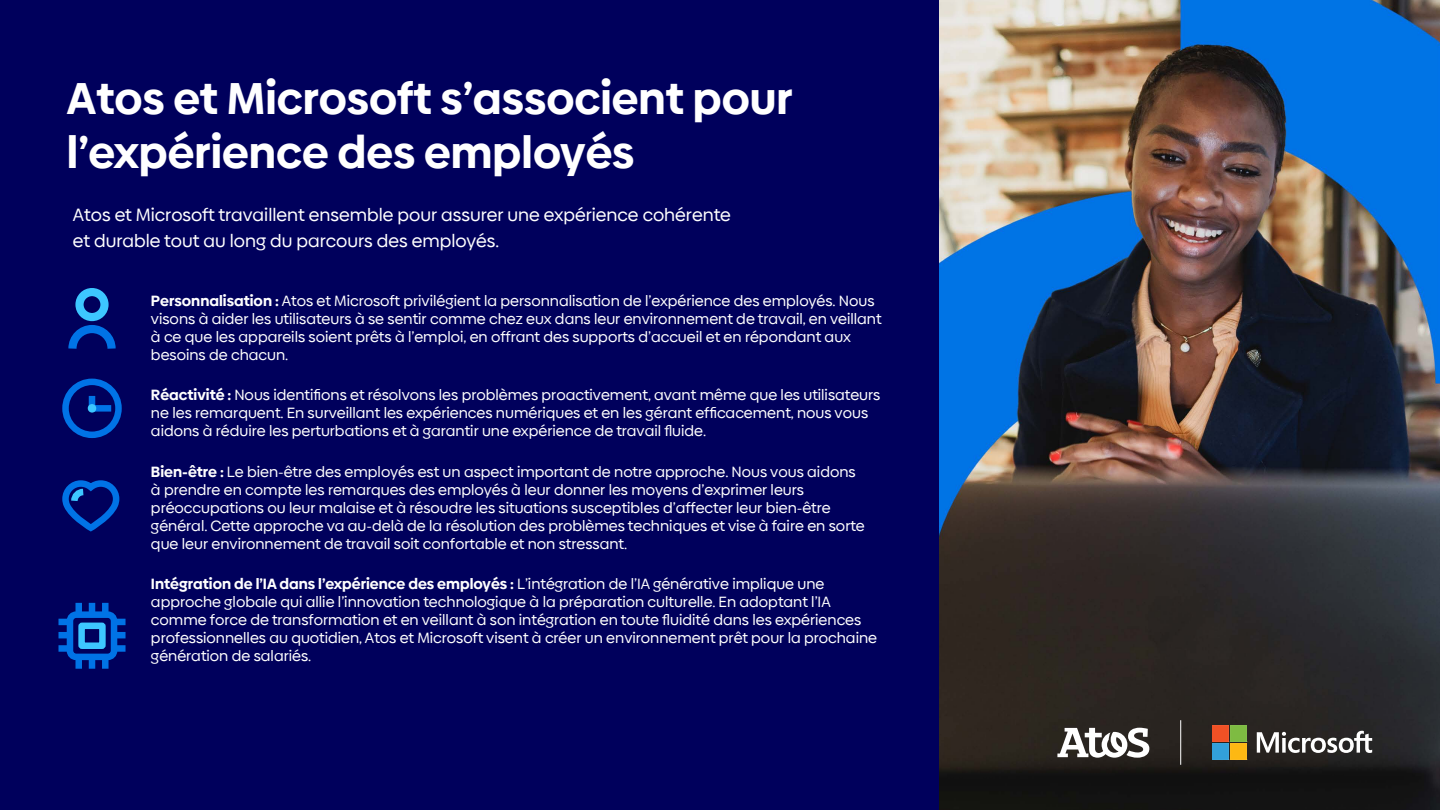
<style>
.page{position:relative;width:1440px;height:810px;background:#00005c}
.page>*{position:absolute;margin:0;border:0;box-sizing:border-box;transform-origin:0 0}
.t1{font:700 45px/54px "Biennale";color:#fff}
.t2{font:18px/25.5px "Biennale";color:#fff}
.t3{font:15px/18px "Biennale";color:#fff}
.s1{font-weight:700}
</style>
<div class="page">
<img style="left:939px;top:0;width:501px;height:810px">
<div style="left:75px;top:288px;width:34px;height:33px;border:8px solid #3dc7ff;border-radius:50%"></div>
<svg style="left:68px;top:321px;width:48px;height:28px"></svg>
<svg style="left:62px;top:378px;width:60px;height:60px"></svg>
<svg style="left:62px;top:480px;width:58px;height:52px"></svg>
<div style="left:67px;top:611px;width:50px;height:49px;border:6px solid #0073e6;border-radius:6px"></div>
<div style="left:78px;top:623px;width:28px;height:26px;border:6px solid #3dc7ff"></div>
<div style="left:76px;top:603px;width:6px;height:12px;background:#0073e6"></div>
<div style="left:89px;top:603px;width:6px;height:12px;background:#0073e6"></div>
<div style="left:102px;top:603px;width:7px;height:12px;background:#0073e6"></div>
<div style="left:76px;top:657px;width:6px;height:12px;background:#0073e6"></div>
<div style="left:89px;top:657px;width:6px;height:12px;background:#0073e6"></div>
<div style="left:102px;top:657px;width:7px;height:12px;background:#0073e6"></div>
<div style="left:58px;top:645px;width:12px;height:7px;background:#0073e6"></div>
<div style="left:58px;top:632px;width:12px;height:6px;background:#0073e6"></div>
<div style="left:58px;top:619px;width:12px;height:6px;background:#0073e6"></div>
<div style="left:114px;top:645px;width:12px;height:7px;background:#0073e6"></div>
<div style="left:114px;top:632px;width:12px;height:6px;background:#0073e6"></div>
<div style="left:114px;top:619px;width:12px;height:6px;background:#0073e6"></div>
<hr style="left:1181px;top:720px;width:1px;height:45px;background:#fff">
<svg style="left:1057px;top:728px;width:92px;height:30px;background:#9a9895"></svg>
<svg style="left:1257px;top:731px;width:115px;height:22px;background:#7a7877"></svg>
<svg style="left:1213px;top:725px;width:34px;height:34px"></svg>
<h1 class="t1" style="left:67px;top:71px;width:727px">Atos et Microsoft s’associent pour l’expérience des employés</h1>
<p class="t2" style="left:73px;top:202px;width:660px">Atos et Microsoft travaillent ensemble pour assurer une expérience cohérente et durable tout au long du parcours des employés.</p>
<p class="t3" style="left:151px;top:292px;width:732px"><span class="s1">Personnalisation :</span> Atos et Microsoft privilégient la personnalisation de l’expérience des employés. Nous visons à aider les utilisateurs à se sentir comme chez eux dans leur environnement de travail, en veillant à ce que les appareils soient prêts à l’emploi, en offrant des supports d’accueil et en répondant aux besoins de chacun.</p>
<p class="t3" style="left:151px;top:386px;width:731px"><span class="s1">Réactivité :</span> Nous identifions et résolvons les problèmes proactivement, avant même que les utilisateurs ne les remarquent. En surveillant les expériences numériques et en les gérant efficacement, nous vous aidons à réduire les perturbations et à garantir une expérience de travail fluide.</p>
<p class="t3" style="left:151px;top:463px;width:715px"><span class="s1">Bien-être :</span> Le bien-être des employés est un aspect important de notre approche. Nous vous aidons à prendre en compte les remarques des employés à leur donner les moyens d’exprimer leurs préoccupations ou leur malaise et à résoudre les situations susceptibles d’affecter leur bien-être général. Cette approche va au-delà de la résolution des problèmes techniques et vise à faire en sorte que leur environnement de travail soit confortable et non stressant.</p>
<p class="t3" style="left:151px;top:575px;width:728px"><span class="s1">Intégration de l’IA dans l’expérience des employés :</span> L’intégration de l’IA générative implique une approche globale qui allie l’innovation technologique à la préparation culturelle. En adoptant l’IA comme force de transformation et en veillant à son intégration en toute fluidité dans les expériences professionnelles au quotidien, Atos et Microsoft visent à créer un environnement prêt pour la prochaine génération de salariés.</p>
</div>
